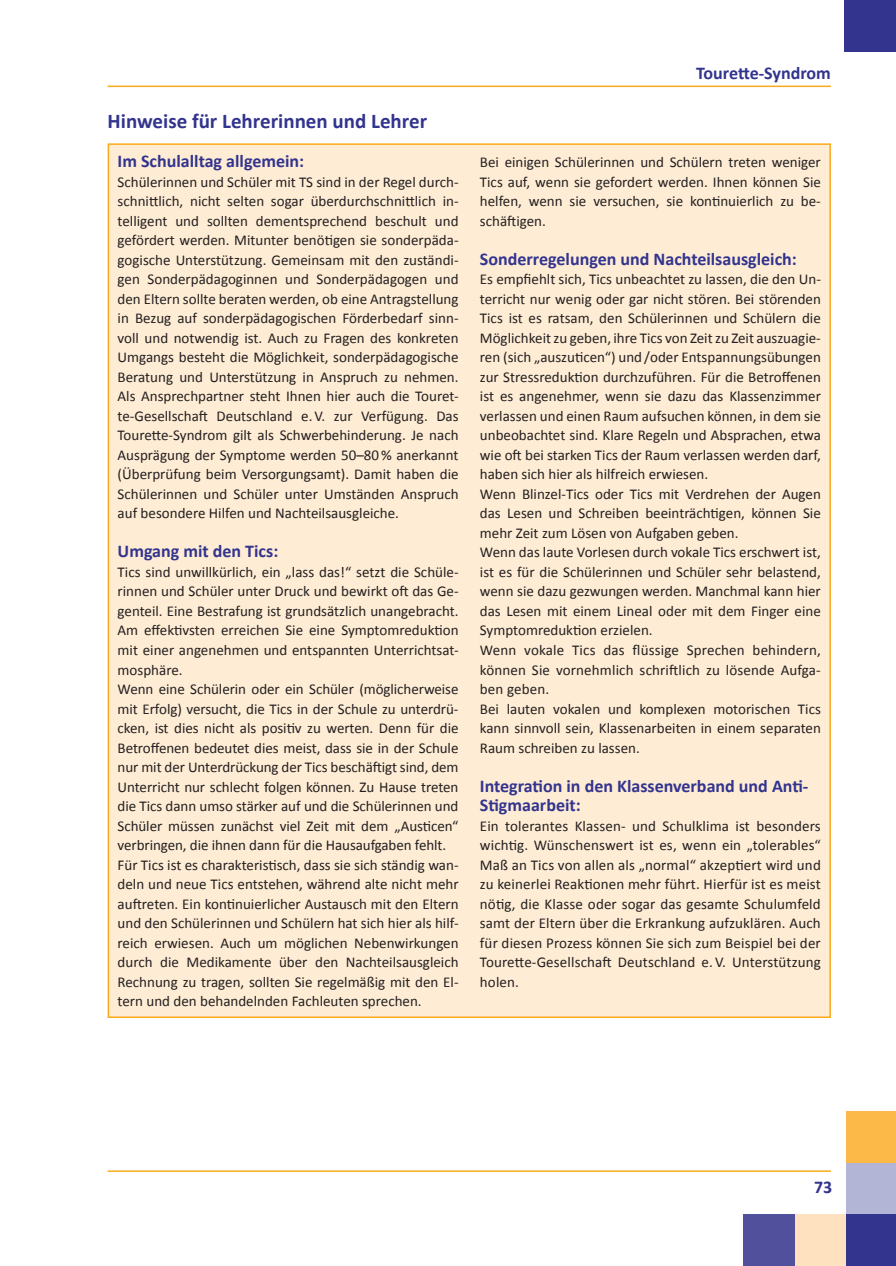
<style>
.page{position:relative;width:896px;height:1266px;background:#fff}
.page>*{position:absolute;margin:0;border:0;box-sizing:border-box;transform-origin:0 0}
.t1{font:700 21px "Calibri";color:#32348e}
.t2{font:700 18px/19.5px "Calibri";color:#32348e}
.t3{font:15px/19.5px "Calibri";color:#231f20}
</style>
<div class="page">
<hr style="left:108px;top:86px;width:722px;height:1px;background:#faaa1a">
<hr style="left:108px;top:1170px;width:722px;height:1px;background:#faaa1a">
<div style="left:845px;top:1213px;width:50px;height:52px;background:#32348e"></div>
<div style="left:843px;top:0;width:52px;height:52px;background:#32348e"></div>
<div style="left:845px;top:1162px;width:50px;height:51px;background:#b3b5d6"></div>
<div style="left:845px;top:1111px;width:50px;height:51px;background:#fcb947"></div>
<div style="left:794px;top:1213px;width:51px;height:52px;background:#fee2bf"></div>
<div style="left:743px;top:1213px;width:51px;height:52px;background:#51509d"></div>
<div style="left:108px;top:144px;width:722px;height:873px;background:#feecd4"></div>
<h1 class="t1" style="left:108px;top:108px;width:321px">Hinweise für Lehrerinnen und Lehrer</h1>
<p class="t2" style="left:118px;top:151px;width:188px">Im Schulalltag allgemein:</p>
<p class="t3" style="left:118px;top:171px;width:342px">Schülerinnen und Schüler mit TS sind in der Regel durch&shy;schnittlich, nicht selten sogar überdurchschnittlich in&shy;telligent und sollten dementsprechend beschult und gefördert werden. Mitunter benötigen sie sonderpäda&shy;gogische Unterstützung. Gemeinsam mit den zuständi&shy;gen Sonderpädagoginnen und Sonderpädagogen und den Eltern sollte beraten werden, ob eine Antragstellung in Bezug auf sonderpädagogischen Förderbedarf sinn&shy;voll und notwendig ist. Auch zu Fragen des konkreten Umgangs besteht die Möglichkeit, sonderpädagogische Beratung und Unterstützung in Anspruch zu nehmen.<br>Als Ansprechpartner steht Ihnen hier auch die Touret&shy;te-Gesellschaft Deutschland e.V. zur Verfügung. Das Tourette-Syndrom gilt als Schwerbehinderung. Je nach Ausprägung der Symptome werden 50–80% anerkannt (Überprüfung beim Versorgungsamt). Damit haben die Schülerinnen und Schüler unter Umständen Anspruch auf besondere Hilfen und Nachteilsausgleiche.</p>
<p class="t2" style="left:118px;top:541px;width:162px">Umgang mit den Tics:</p>
<p class="t3" style="left:118px;top:561px;width:342px">Tics sind unwillkürlich, ein „lass das!“ setzt die Schüle&shy;rinnen und Schüler unter Druck und bewirkt oft das Ge&shy;genteil. Eine Bestrafung ist grundsätzlich unangebracht.<br>Am effektivsten erreichen Sie eine Symptomreduktion mit einer angenehmen und entspannten Unterrichtsat&shy;mosphäre.<br>Wenn eine Schülerin oder ein Schüler (möglicherweise mit Erfolg) versucht, die Tics in der Schule zu unterdrü&shy;cken, ist dies nicht als positiv zu werten. Denn für die Betroffenen bedeutet dies meist, dass sie in der Schule nur mit der Unterdrückung der Tics beschäftigt sind, dem Unterricht nur schlecht folgen können. Zu Hause treten die Tics dann umso stärker auf und die Schülerinnen und Schüler müssen zunächst viel Zeit mit dem „Austicen“ verbringen, die ihnen dann für die Hausaufgaben fehlt.<br>Für Tics ist es charakteristisch, dass sie sich ständig wan&shy;deln und neue Tics entstehen, während alte nicht mehr auftreten. Ein kontinuierlicher Austausch mit den Eltern und den Schülerinnen und Schülern hat sich hier als hilf&shy;reich erwiesen. Auch um möglichen Nebenwirkungen durch die Medikamente über den Nachteilsausgleich Rechnung zu tragen, sollten Sie regelmäßig mit den El&shy;tern und den behandelnden Fachleuten sprechen.</p>
<p class="t2" style="left:696px;top:62px;width:136px">Tourette-Syndrom</p>
<p class="t3" style="left:480px;top:152px;width:342px;text-align:justify">Bei einigen Schülerinnen und Schülern treten weniger Tics auf, wenn sie gefordert werden. Ihnen können Sie helfen, wenn sie versuchen, sie kontinuierlich zu be&shy;schäftigen.</p>
<p class="t2" style="left:480px;top:248px;width:318px">Sonderregelungen und Nachteilsausgleich:</p>
<p class="t3" style="left:480px;top:269px;width:342px">Es empfiehlt sich, Tics unbeachtet zu lassen, die den Un&shy;terricht nur wenig oder gar nicht stören. Bei störenden Tics ist es ratsam, den Schülerinnen und Schülern die Möglichkeit zu geben, ihre Tics von Zeit zu Zeit auszuagie&shy;ren (sich „auszuticen“) und/oder Entspannungsübungen zur Stressreduktion durchzuführen. Für die Betroffenen ist es angenehmer, wenn sie dazu das Klassenzimmer verlassen und einen Raum aufsuchen können, in dem sie unbeobachtet sind. Klare Regeln und Absprachen, etwa wie oft bei starken Tics der Raum verlassen werden darf, haben sich hier als hilfreich erwiesen.<br>Wenn Blinzel-Tics oder Tics mit Verdrehen der Augen das Lesen und Schreiben beeinträchtigen, können Sie mehr Zeit zum Lösen von Aufgaben geben.<br>Wenn das laute Vorlesen durch vokale Tics erschwert ist, ist es für die Schülerinnen und Schüler sehr belastend, wenn sie dazu gezwungen werden. Manchmal kann hier das Lesen mit einem Lineal oder mit dem Finger eine Symptomreduktion erzielen.<br>Wenn vokale Tics das flüssige Sprechen behindern, können Sie vornehmlich schriftlich zu lösende Aufga&shy;ben geben.<br>Bei lauten vokalen und komplexen motorischen Tics kann sinnvoll sein, Klassenarbeiten in einem separaten Raum schreiben zu lassen.</p>
<p class="t2" style="left:480px;top:775px;width:329px">Integration in den Klassenverband und Anti-<br>Stigmaarbeit:</p>
<p class="t3" style="left:480px;top:815px;width:342px;text-align:justify">Ein tolerantes Klassen- und Schulklima ist besonders wichtig. Wünschenswert ist es, wenn ein „tolerables“ Maß an Tics von allen als „normal“ akzeptiert wird und zu keinerlei Reaktionen mehr führt. Hierfür ist es meist nötig, die Klasse oder sogar das gesamte Schulumfeld samt der Eltern über die Erkrankung aufzuklären. Auch für diesen Prozess können Sie sich zum Beispiel bei der Tourette-Gesellschaft Deutschland e. V. Unterstützung holen.</p>
<p class="t2" style="left:814px;top:1176px;width:20px">73</p>
</div>
